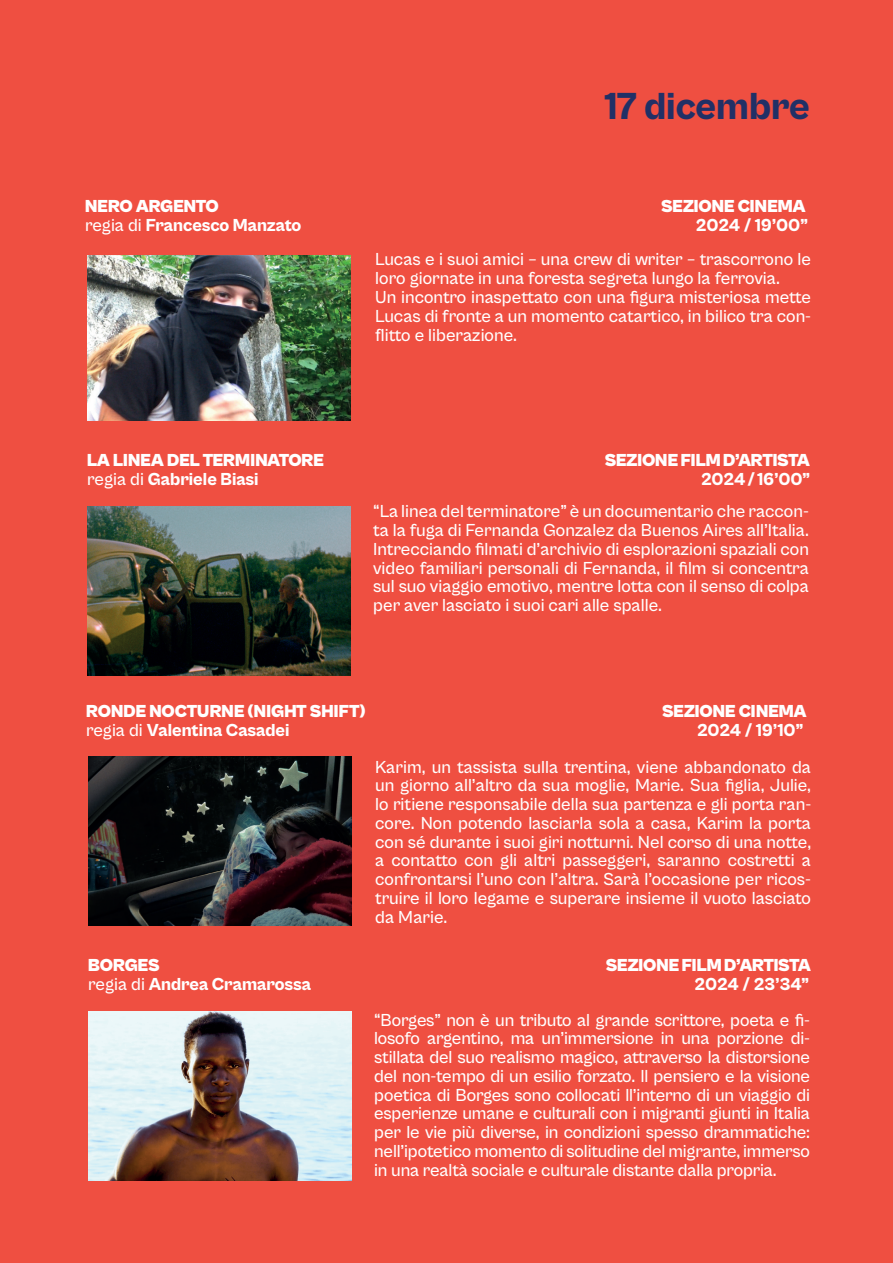
<style>
.page{position:relative;width:893px;height:1263px;background:#ef4f41}
.page>*{position:absolute;margin:0;border:0;box-sizing:border-box;transform-origin:0 0}
.t1{font:800 39px "Cabinet Grotesk";color:#213066}
.t2{font:500 18px/18.8px "Cabinet Grotesk";letter-spacing:-.005em;color:#fff;text-align:justify}
.t3{font:800 18px "Cabinet Grotesk";color:#fff}
.t4{font:900 18px "Cabinet Grotesk";letter-spacing:-.01em;color:#fff}
.s1{font-weight:500}
</style>
<div class="page">
<img style="left:87px;top:255px;width:264px;height:166px">
<img style="left:87px;top:506px;width:264px;height:169px">
<img style="left:88px;top:757px;width:264px;height:169px">
<img style="left:88px;top:1011px;width:264px;height:169px">
<h1 class="t1" style="left:604px;top:85px;width:207px">17 dicembre</h1>
<p class="t4" style="left:85px;top:197px;width:135px">NERO ARGENTO</p>
<p class="t4" style="left:661px;top:197px;width:146px">SEZIONE CINEMA</p>
<p class="t3" style="left:85px;top:216px;width:218px"><span class="s1">regia di</span> Francesco Manzato</p>
<p class="t3" style="left:696px;top:216px;width:114px">2024 / 19’00”</p>
<p class="t2" style="left:375px;top:250px;width:437px;text-align:left">Lucas e i suoi amici – una crew di writer – trascorrono le loro giornate in una foresta segreta lungo la ferrovia.<br>Un incontro inaspettato con una figura misteriosa mette Lucas di fronte a un momento catartico, in bilico tra con&shy;flitto e liberazione.</p>
<p class="t4" style="left:87px;top:451px;width:238px">LA LINEA DEL TERMINATORE</p>
<p class="t4" style="left:605px;top:451px;width:207px">SEZIONE FILM D’ARTISTA</p>
<p class="t3" style="left:87px;top:470px;width:173px"><span class="s1">regia di</span> Gabriele Biasi</p>
<p class="t3" style="left:701px;top:470px;width:111px">2024 / 16’00”</p>
<p class="t2" style="left:373px;top:502px;width:437px">“La linea del terminatore” è un documentario che raccon&shy;ta la fuga di Fernanda Gonzalez da Buenos Aires all’Italia.<br>Intrecciando filmati d’archivio di esplorazioni spaziali con video familiari personali di Fernanda, il film si concentra sul suo viaggio emotivo, mentre lotta con il senso di colpa per aver lasciato i suoi cari alle spalle.</p>
<p class="t4" style="left:86px;top:702px;width:281px">RONDE NOCTURNE (NIGHT SHIFT)</p>
<p class="t4" style="left:662px;top:702px;width:146px">SEZIONE CINEMA</p>
<p class="t3" style="left:86px;top:720px;width:205px"><span class="s1">regia di</span> Valentina Casadei</p>
<p class="t3" style="left:697px;top:720px;width:108px">2024 / 19’10”</p>
<p class="t2" style="left:375px;top:757px;width:437px">Karim, un tassista sulla trentina, viene abbandonato da un giorno all’altro da sua moglie, Marie. Sua figlia, Julie, lo ritiene responsabile della sua partenza e gli porta ran&shy;core. Non potendo lasciarla sola a casa, Karim la porta con sé durante i suoi giri notturni. Nel corso di una notte, a contatto con gli altri passeggeri, saranno costretti a confrontarsi l’uno con l’altra. Sarà l’occasione per ricos&shy;truire il loro legame e superare insieme il vuoto lasciato da Marie.</p>
<p class="t4" style="left:88px;top:956px;width:73px">BORGES</p>
<p class="t4" style="left:606px;top:956px;width:207px">SEZIONE FILM D’ARTISTA</p>
<p class="t3" style="left:88px;top:975px;width:224px"><span class="s1">regia di</span> Andrea Cramarossa</p>
<p class="t3" style="left:694px;top:975px;width:116px">2024 / 23’34”</p>
<p class="t2" style="left:374px;top:1010px;width:437px">“Borges” non è un tributo al grande scrittore, poeta e fi&shy;losofo argentino, ma un’immersione in una porzione di&shy;stillata del suo realismo magico, attraverso la distorsione del non-tempo di un esilio forzato. Il pensiero e la visione poetica di Borges sono collocati ll’interno di un viaggio di esperienze umane e culturali con i migranti giunti in Italia per le vie più diverse, in condizioni spesso drammatiche: nell’ipotetico momento di solitudine del migrante, immerso in una realtà sociale e culturale distante dalla propria.</p>
</div>
